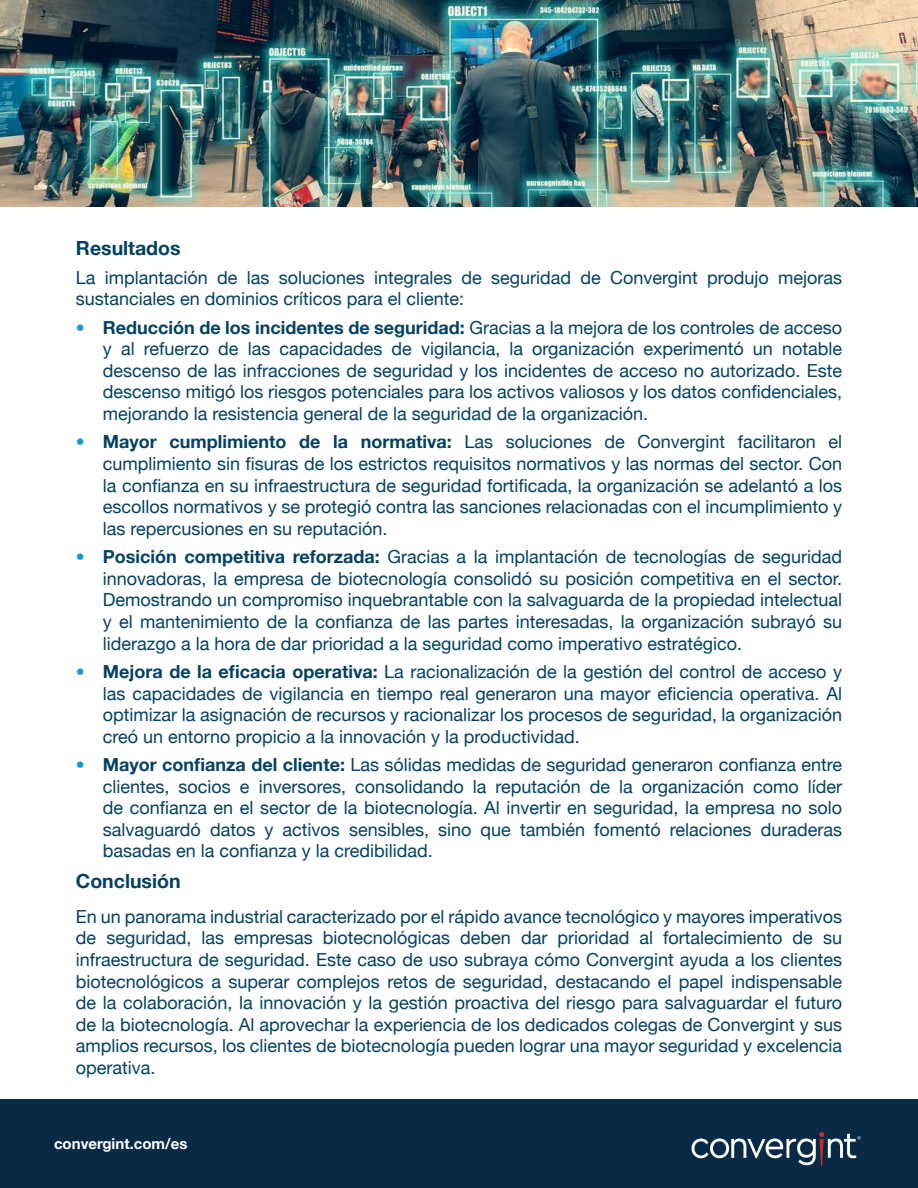
<style>
.page{position:relative;width:918px;height:1188px;background:#fff}
.page>*{position:absolute;margin:0;border:0;box-sizing:border-box;transform-origin:0 0}
.t1{font:700 19.5px "Helvetica Neue";color:#034162}
.t2{font:18px/21.6px "Helvetica Neue";color:#034162;text-align:justify}
.t3{font:700 15px "Helvetica Neue";color:#fff}
.s1{font-weight:700;color:#1a98d6}
.s2{font-weight:700}
</style>
<div class="page">
<div style="left:0;top:1099px;width:918px;height:89px;background:#082a46"></div>
<svg style="left:691px;top:1132px;width:170px;height:33px"></svg>
<img style="left:0;top:0;width:918px;height:207px">
<p class="t1" style="left:76px;top:236px;width:106px">Resultados</p>
<p class="t2" style="left:76px;top:266px;width:768px">La implantación de las soluciones integrales de seguridad de Convergint produjo mejoras sustanciales en dominios críticos para el cliente:</p>
<p class="t2" style="left:103px;top:316px;width:741px;text-indent:-27px"><span class="s1">•</span> <span class="s2">Reducción de los incidentes de seguridad:</span> Gracias a la mejora de los controles de acceso y al refuerzo de las capacidades de vigilancia, la organización experimentó un notable descenso de las infracciones de seguridad y los incidentes de acceso no autorizado. Este descenso mitigó los riesgos potenciales para los activos valiosos y los datos confidenciales, mejorando la resistencia general de la seguridad de la organización.</p>
<p class="t2" style="left:103px;top:431px;width:741px;text-indent:-27px"><span class="s1">•</span> <span class="s2">Mayor cumplimiento de la normativa:</span> Las soluciones de Convergint facilitaron el cumplimiento sin fisuras de los estrictos requisitos normativos y las normas del sector. Con la confianza en su infraestructura de seguridad fortificada, la organización se adelantó a los escollos normativos y se protegió contra las sanciones relacionadas con el incumplimiento y las repercusiones en su reputación.</p>
<p class="t2" style="left:103px;top:546px;width:741px;text-indent:-27px"><span class="s1">•</span> <span class="s2">Posición competitiva reforzada:</span> Gracias a la implantación de tecnologías de seguridad innovadoras, la empresa de biotecnología consolidó su posición competitiva en el sector.<br>Demostrando un compromiso inquebrantable con la salvaguarda de la propiedad intelectual y el mantenimiento de la confianza de las partes interesadas, la organización subrayó su liderazgo a la hora de dar prioridad a la seguridad como imperativo estratégico.</p>
<p class="t2" style="left:103px;top:660px;width:741px;text-indent:-27px"><span class="s1">•</span> <span class="s2">Mejora de la eficacia operativa:</span> La racionalización de la gestión del control de acceso y las capacidades de vigilancia en tiempo real generaron una mayor eficiencia operativa. Al optimizar la asignación de recursos y racionalizar los procesos de seguridad, la organización creó un entorno propicio a la innovación y la productividad.</p>
<p class="t2" style="left:103px;top:754px;width:741px;text-indent:-27px"><span class="s1">•</span> <span class="s2">Mayor confianza del cliente:</span> Las sólidas medidas de seguridad generaron confianza entre clientes, socios e inversores, consolidando la reputación de la organización como líder de confianza en el sector de la biotecnología. Al invertir en seguridad, la empresa no solo salvaguardó datos y activos sensibles, sino que también fomentó relaciones duraderas basadas en la confianza y la credibilidad.</p>
<p class="t1" style="left:76px;top:869px;width:106px">Conclusión</p>
<p class="t2" style="left:76px;top:905px;width:768px">En un panorama industrial caracterizado por el rápido avance tecnológico y mayores imperativos de seguridad, las empresas biotecnológicas deben dar prioridad al fortalecimiento de su infraestructura de seguridad. Este caso de uso subraya cómo Convergint ayuda a los clientes biotecnológicos a superar complejos retos de seguridad, destacando el papel indispensable de la colaboración, la innovación y la gestión proactiva del riesgo para salvaguardar el futuro de la biotecnología. Al aprovechar la experiencia de los dedicados colegas de Convergint y sus amplios recursos, los clientes de biotecnología pueden lograr una mayor seguridad y excelencia operativa.</p>
<p class="t3" style="left:54px;top:1134px;width:135px">convergint.com/es</p>
</div>
